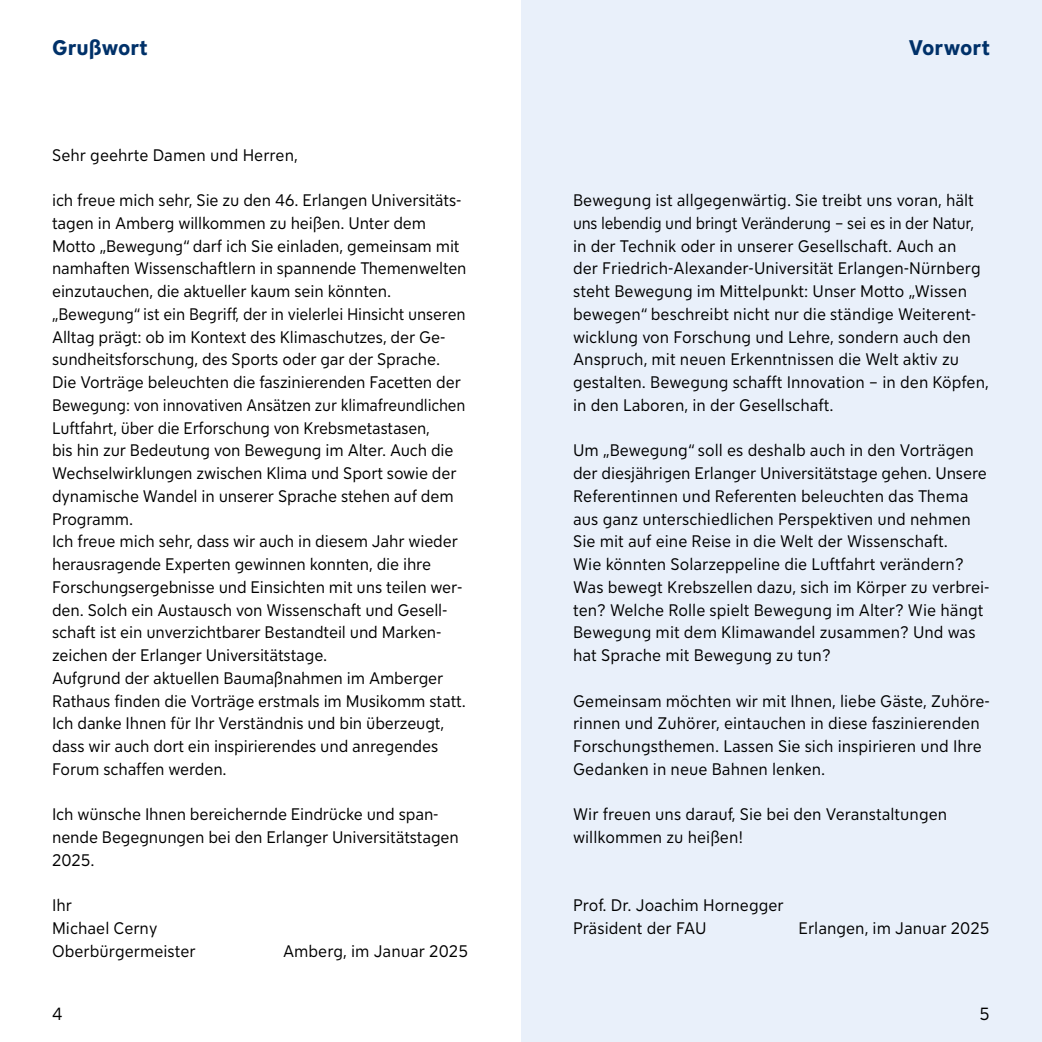
<style>
.page{position:relative;width:1042px;height:1042px;background:#fff}
.page>*{position:absolute;margin:0;border:0;box-sizing:border-box;transform-origin:0 0}
.t1{font:700 21px "FAU Sans";color:#003169}
.t2{font:17.5px "FAU Sans";color:#000}
.t3{font:16.62px/22.8px "FAU Sans";letter-spacing:-.01em;color:#000}
</style>
<div class="page">
<div style="left:521px;top:0;width:521px;height:1042px;background:#e9f0fa"></div>
<p class="t1" style="left:52px;top:32px;width:97px">Grußwort</p>
<p class="t3" style="left:52px;top:142px;width:247px">Sehr geehrte Damen und Herren,</p>
<p class="t3" style="left:52px;top:188px;width:416px">ich freue mich sehr, Sie zu den 46. Erlangen Universitäts&shy;tagen in Amberg willkommen zu heißen. Unter dem Motto „Bewegung“ darf ich Sie einladen, gemeinsam mit namhaften Wissenschaftlern in spannende Themenwelten einzutauchen, die aktueller kaum sein könnten. „Bewegung“ ist ein Begriff, der in vielerlei Hinsicht unseren Alltag prägt: ob im Kontext des Klimaschutzes, der Ge&shy;sundheitsforschung, des Sports oder gar der Sprache.<br>Die Vorträge beleuchten die faszinierenden Facetten der Bewegung: von innovativen Ansätzen zur klimafreundlichen Luftfahrt, über die Erforschung von Krebsmetastasen,<br>bis hin zur Bedeutung von Bewegung im Alter. Auch die Wechselwirklungen zwischen Klima und Sport sowie der dynamische Wandel in unserer Sprache stehen auf dem Programm.<br>Ich freue mich sehr, dass wir auch in diesem Jahr wieder herausragende Experten gewinnen konnten, die ihre Forschungsergebnisse und Einsichten mit uns teilen wer&shy;den. Solch ein Austausch von Wissenschaft und Gesell&shy;schaft ist ein unverzichtbarer Bestandteil und Marken&shy;zeichen der Erlanger Universitätstage.<br>Aufgrund der aktuellen Baumaßnahmen im Amberger Rathaus finden die Vorträge erstmals im Musikomm statt.<br>Ich danke Ihnen für Ihr Verständnis und bin überzeugt, dass wir auch dort ein inspirierendes und anregendes Forum schaffen werden.</p>
<p class="t3" style="left:52px;top:802px;width:408px">Ich wünsche Ihnen bereichernde Eindrücke und span&shy;nende Begegnungen bei den Erlanger Universitätstagen<br>2025.</p>
<p class="t3" style="left:52px;top:893px;width:145px">Ihr<br>Michael Cerny<br>Oberbürgermeister</p>
<p class="t3" style="left:283px;top:939px;width:187px">Amberg, im Januar 2025</p>
<p class="t1" style="left:909px;top:32px;width:83px">Vorwort</p>
<p class="t3" style="left:573px;top:188px;width:417px">Bewegung ist allgegenwärtig. Sie treibt uns voran, hält uns lebendig und bringt Veränderung – sei es in der Natur, in der Technik oder in unserer Gesellschaft. Auch an<br>der Friedrich-Alexander-Universität Erlangen-Nürnberg steht Bewegung im Mittelpunkt: Unser Motto „Wissen bewegen“ beschreibt nicht nur die ständige Weiterent&shy;wicklung von Forschung und Lehre, sondern auch den Anspruch, mit neuen Erkenntnissen die Welt aktiv zu gestalten. Bewegung schafft Innovation – in den Köpfen, in den Laboren, in der Gesellschaft.</p>
<p class="t3" style="left:573px;top:438px;width:418px">Um „Bewegung“ soll es deshalb auch in den Vorträgen der diesjährigen Erlanger Universitätstage gehen. Unsere Referentinnen und Referenten beleuchten das Thema aus ganz unterschiedlichen Perspektiven und nehmen Sie mit auf eine Reise in die Welt der Wissenschaft.<br>Wie könnten Solarzeppeline die Luftfahrt verändern?<br>Was bewegt Krebszellen dazu, sich im Körper zu verbrei&shy;ten? Welche Rolle spielt Bewegung im Alter? Wie hängt Bewegung mit dem Klimawandel zusammen? Und was hat Sprache mit Bewegung zu tun?</p>
<p class="t3" style="left:573px;top:688px;width:418px">Gemeinsam möchten wir mit Ihnen, liebe Gäste, Zuhöre&shy;rinnen und Zuhörer, eintauchen in diese faszinierenden Forschungsthemen. Lassen Sie sich inspirieren und Ihre Gedanken in neue Bahnen lenken.</p>
<p class="t3" style="left:573px;top:802px;width:376px">Wir freuen uns darauf, Sie bei den Veranstaltungen willkommen zu heißen!</p>
<p class="t3" style="left:573px;top:893px;width:212px">Prof. Dr. Joachim Hornegger<br>Präsident der FAU</p>
<p class="t3" style="left:798px;top:916px;width:193px">Erlangen, im Januar 2025</p>
<p class="t2" style="left:52px;top:1001px;width:12px">4</p>
<p class="t2" style="left:979px;top:1001px;width:12px">5</p>
</div>
